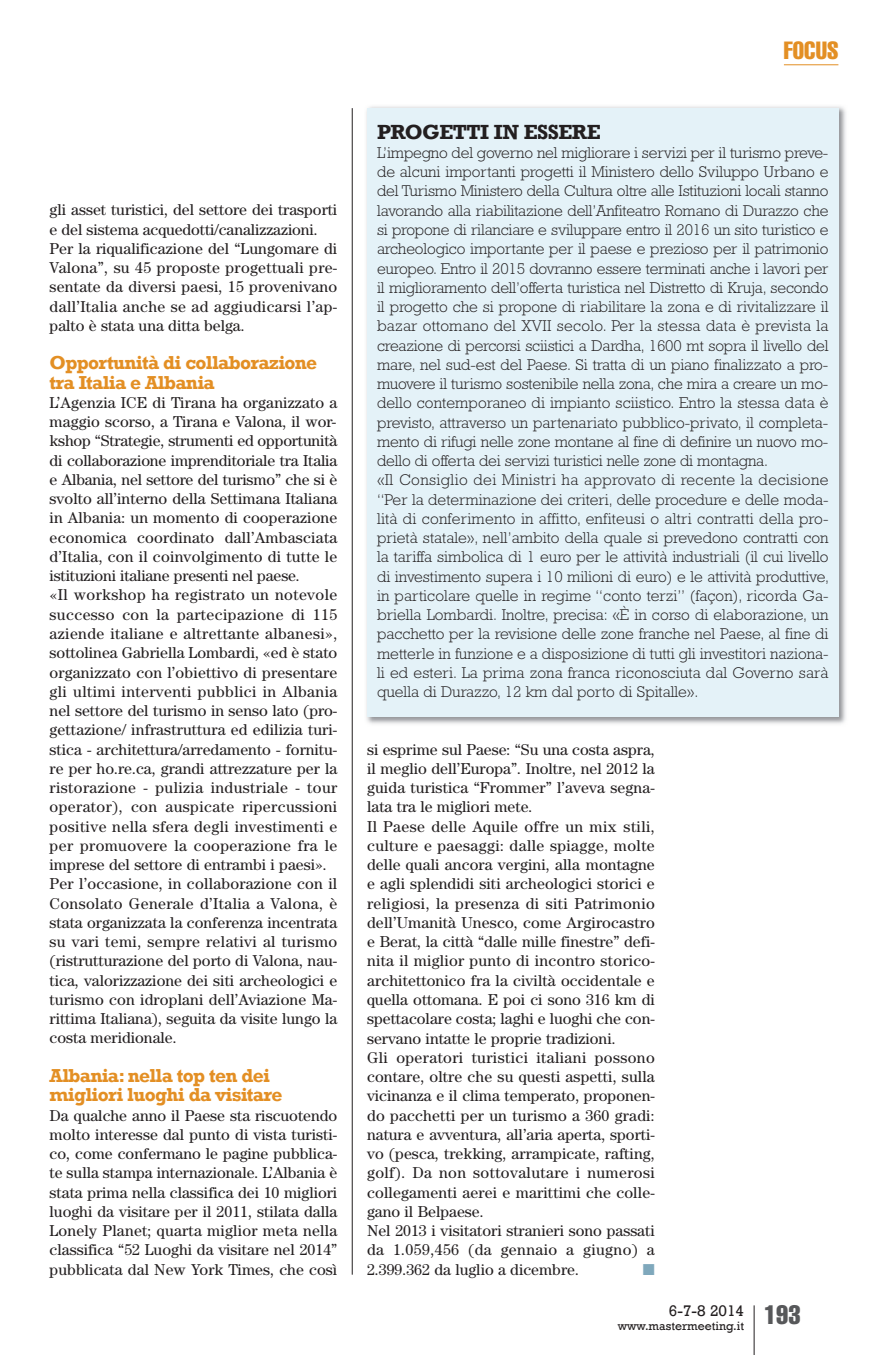
<style>
.page{position:relative;width:893px;height:1355px;background:#fff}
.page>*{position:absolute;margin:0;border:0;box-sizing:border-box;transform-origin:0 0}
.t1{font:extra-condensed 24.5px "Helvetica";color:#e38f24}
.t2{font:700 21px "Rockwell";letter-spacing:-.025em;color:#231f20}
.t3{font:700 19.25px/19.2px "Rockwell";letter-spacing:-.035em;color:#e38f24}
.t4{font:15.75px/19.2px "Century";letter-spacing:.005em;color:#231f20}
.t5{font:300 15.75px/19.2px "Rockwell";color:#231f20}
.t6{font:15.75px "Rockwell";color:#231f20}
.t7{font:15.75px "Zapf Dingbats";color:#7fa8bc}
.t8{font:12.25px "Rockwell";color:#231f20}
</style>
<div class="page">
<hr style="left:754px;top:1305px;width:1px;height:49px;background:#231f20">
<hr style="left:784px;top:64px;width:54px;height:1px;background:#e38f24">
<hr style="left:352px;top:108px;width:1px;height:1166px;background:#231f20">
<img style="left:366px;top:106px;width:480px;height:618px">
<div style="left:367px;top:108px;width:471px;height:608px;background:#e4f2f8"></div>
<p class="t4" style="left:50px;top:202px;width:289px">gli asset turistici, del settore dei trasporti e del sistema acquedotti/canalizzazioni.<br>Per la riqualificazione del “Lungomare di Valona”, su 45 proposte progettuali pre&shy;sentate da diversi paesi, 15 provenivano dall’Italia anche se ad aggiudicarsi l’ap&shy;palto è stata una ditta belga.</p>
<p class="t3" style="left:50px;top:353px;width:269px">opportunità di collaborazione tra italia e albania</p>
<p class="t4" style="left:50px;top:394px;width:289px">L’Agenzia ICE di Tirana ha organizzato a maggio scorso, a Tirana e Valona, il wor&shy;kshop “Strategie, strumenti ed opportunità di collaborazione imprenditoriale tra Italia e Albania, nel settore del turismo” che si è svolto all’interno della Settimana Italiana in Albania: un momento di cooperazione economica coordinato dall’Ambasciata d’Italia, con il coinvolgimento di tutte le istituzioni italiane presenti nel paese.<br>«Il workshop ha registrato un notevole successo con la partecipazione di 115 aziende italiane e altrettante albanesi», sottolinea Gabriella Lombardi, «ed è stato organizzato con l’obiettivo di presentare gli ultimi interventi pubblici in Albania nel settore del turismo in senso lato (pro&shy;gettazione/ infrastruttura ed edilizia turi&shy;stica - architettura/arredamento - fornitu&shy;re per ho.re.ca, grandi attrezzature per la ristorazione - pulizia industriale - tour operator), con auspicate ripercussioni positive nella sfera degli investimenti e per promuovere la cooperazione fra le imprese del settore di entrambi i paesi».<br>Per l’occasione, in collaborazione con il Consolato Generale d’Italia a Valona, è stata organizzata la conferenza incentrata su vari temi, sempre relativi al turismo (ristrutturazione del porto di Valona, nau&shy;tica, valorizzazione dei siti archeologici e turismo con idroplani dell’Aviazione Ma&shy;rittima Italiana), seguita da visite lungo la costa meridionale.</p>
<p class="t3" style="left:50px;top:1065px;width:234px">albania: nella top ten dei migliori luoghi da visitare</p>
<p class="t4" style="left:50px;top:1106px;width:289px;text-align:justify">Da qualche anno il Paese sta riscuotendo molto interesse dal punto di vista turisti&shy;co, come confermano le pagine pubblica&shy;te sulla stampa internazionale. L’Albania è stata prima nella classifica dei 10 migliori luoghi da visitare per il 2011, stilata dalla Lonely Planet; quarta miglior meta nella classifica “52 Luoghi da visitare nel 2014” pubblicata dal New York Times, che così</p>
<h1 class="t1" style="left:784px;top:42px;width:56px">FOCUS</h1>
<h2 class="t2" style="left:377px;top:119px;width:225px">progeTTi in essere</h2>
<p class="t5" style="left:377px;top:145px;width:454px">L’impegno del governo nel migliorare i servizi per il turismo preve&shy;de alcuni importanti progetti il Ministero dello Sviluppo Urbano e del Turismo Ministero della Cultura oltre alle Istituzioni locali stanno lavorando alla riabilitazione dell’Anfiteatro Romano di Durazzo che si propone di rilanciare e sviluppare entro il 2016 un sito turistico e archeologico importante per il paese e prezioso per il patrimonio europeo. Entro il 2015 dovranno essere terminati anche i lavori per il miglioramento dell’offerta turistica nel Distretto di Kruja, secondo il progetto che si propone di riabilitare la zona e di rivitalizzare il bazar ottomano del XVII secolo. Per la stessa data è prevista la creazione di percorsi sciistici a Dardha, 1600 mt sopra il livello del mare, nel sud-est del Paese. Si tratta di un piano finalizzato a pro&shy;muovere il turismo sostenibile nella zona, che mira a creare un mo&shy;dello contemporaneo di impianto sciistico. Entro la stessa data è previsto, attraverso un partenariato pubblico-privato, il completa&shy;mento di rifugi nelle zone montane al fine di definire un nuovo mo&shy;dello di offerta dei servizi turistici nelle zone di montagna.<br>«Il Consiglio dei Ministri ha approvato di recente la decisione “Per la determinazione dei criteri, delle procedure e delle moda&shy;lità di conferimento in affitto, enfiteusi o altri contratti della pro&shy;prietà statale», nell’ambito della quale si prevedono contratti con la tariffa simbolica di 1 euro per le attività industriali (il cui livello di investimento supera i 10 milioni di euro) e le attività produttive, in particolare quelle in regime “conto terzi” (façon), ricorda Ga&shy;briella Lombardi. Inoltre, precisa: «È in corso di elaborazione, un pacchetto per la revisione delle zone franche nel Paese, al fine di metterle in funzione e a disposizione di tutti gli investitori naziona&shy;li ed esteri. La prima zona franca riconosciuta dal Governo sarà quella di Durazzo, 12 km dal porto di Spitalle».</p>
<p class="t4" style="left:367px;top:741px;width:289px">si esprime sul Paese: “Su una costa aspra, il meglio dell’Europa”. Inoltre, nel 2012 la guida turistica “Frommer” l’aveva segna&shy;lata tra le migliori mete.<br>Il Paese delle Aquile offre un mix stili, culture e paesaggi: dalle spiagge, molte delle quali ancora vergini, alla montagne e agli splendidi siti archeologici storici e religiosi, la presenza di siti Patrimonio dell’Umanità Unesco, come Argirocastro e Berat, la città “dalle mille finestre” defi&shy;nita il miglior punto di incontro storico&shy;architettonico fra la civiltà occidentale e quella ottomana. E poi ci sono 316 km di spettacolare costa; laghi e luoghi che con&shy;servano intatte le proprie tradizioni.<br>Gli operatori turistici italiani possono contare, oltre che su questi aspetti, sulla vicinanza e il clima temperato, proponen&shy;do pacchetti per un turismo a 360 gradi: natura e avventura, all’aria aperta, sporti&shy;vo (pesca, trekking, arrampicate, rafting, golf). Da non sottovalutare i numerosi collegamenti aerei e marittimi che colle&shy;gano il Belpaese.<br>Nel 2013 i visitatori stranieri sono passati da 1.059,456 (da gennaio a giugno) a 2.399.362 da luglio a dicembre.</p>
<p class="t7" style="left:643px;top:1259px;width:13px">■</p>
<p class="t8" style="left:618px;top:1318px;width:184px">www.mastermeeting.it <sup>193</sup></p>
<p class="t6" style="left:669px;top:1300px;width:77px">6-7-8 2014</p>
</div>
